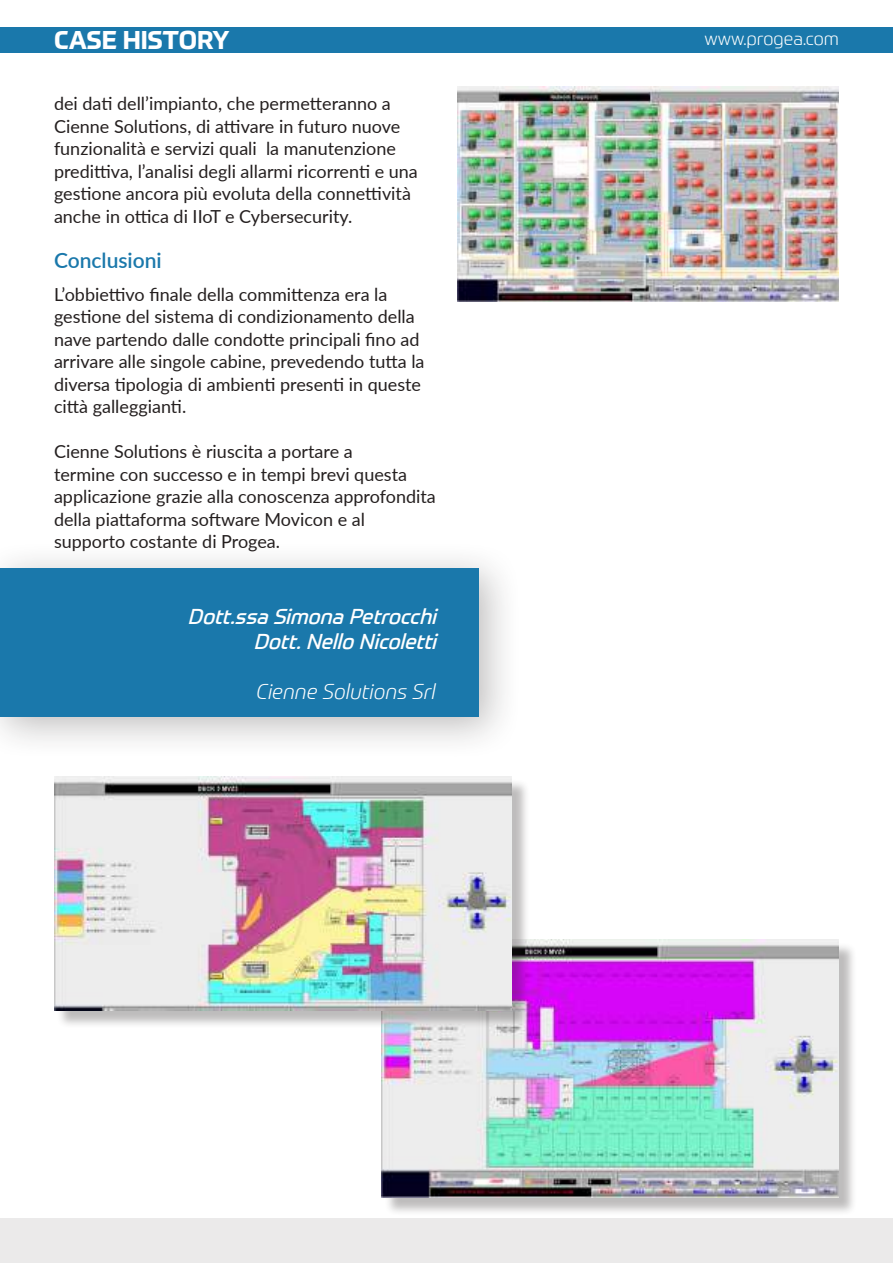
<style>
.page{position:relative;width:893px;height:1263px;background:#fff}
.page>*{position:absolute;margin:0;border:0;box-sizing:border-box;transform-origin:0 0}
.t1{font:700 25.05px "Prometo";color:#fff}
.t2{font:italic 21px/25.2px "Prometo";color:#fff;text-align:right}
.t3{font:italic 300 21px "Prometo";color:#fff}
.t4{font:600 21px "Lato";color:#1a78ab}
.t5{font:18px/22.5px "Lato";color:#241f1f}
.t6{font:300 18px "Prometo";color:#fff}
</style>
<div class="page">
<div style="left:0;top:539px;width:522px;height:222px;background:#241f1f;opacity:.3"></div>
<div style="left:0;top:568px;width:478px;height:148px;background:#1a78ab"></div>
<div style="left:0;top:1218px;width:893px;height:45px;background:#ebeaea"></div>
<div style="left:0;top:27px;width:893px;height:26px;background:#1a78ab"></div>
<div style="left:384px;top:942px;width:474px;height:274px;background:#241f1f;opacity:.3"></div>
<img style="left:382px;top:940px;width:457px;height:257px">
<div style="left:56px;top:778px;width:474px;height:251px;background:#241f1f;opacity:.3"></div>
<img style="left:54px;top:776px;width:457px;height:234px">
<img style="left:457px;top:86px;width:382px;height:215px">
<h1 class="t1" style="left:54px;top:25px;width:177px">CASE HISTORY</h1>
<h1 class="t1" style="left:86px;top:25px;width:177px">CASE HISTORY</h1>
<p class="t6" style="left:705px;top:28px;width:136px">www.progea.com</p>
<p class="t5" style="left:54px;top:92px;width:365px">dei dati dell’impianto, che permetteranno a Cienne Solutions, di attivare in futuro nuove funzionalità e servizi quali la manutenzione predittiva, l’analisi degli allarmi ricorrenti e una gestione ancora più evoluta della connettività anche in ottica di IIoT e Cybersecurity.</p>
<p class="t4" style="left:54px;top:245px;width:109px">Conclusioni</p>
<p class="t5" style="left:54px;top:282px;width:372px">L’obbiettivo finale della committenza era la gestione del sistema di condizionamento della nave partendo dalle condotte principali fino ad arrivare alle singole cabine, prevedendo tutta la diversa tipologia di ambienti presenti in queste città galleggianti.</p>
<p class="t5" style="left:54px;top:440px;width:383px">Cienne Solutions è riuscita a portare a<br>termine con successo e in tempi brevi questa applicazione grazie alla conoscenza approfondita della piattaforma software Movicon e al supporto costante di Progea.</p>
<p class="t2" style="left:188px;top:603px;width:256px">Dott.ssaSimonaPetrocchi<br>Dott.Nello Nicoletti</p>
<p class="t3" style="left:256px;top:679px;width:181px">Cienne Solutions Srl</p>
</div>
